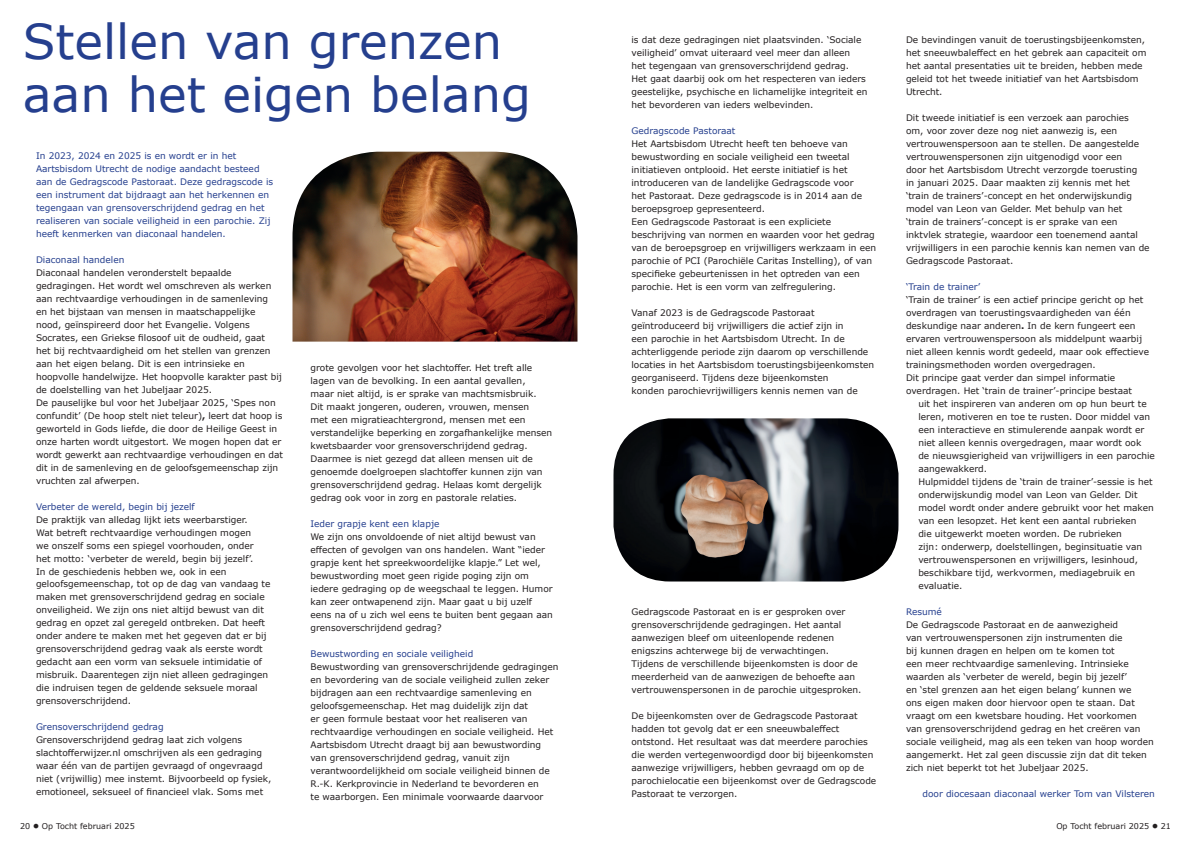
<style>
.page{position:relative;width:1191px;height:842px;background:#fff}
.page>*{position:absolute;margin:0;border:0;box-sizing:border-box;transform-origin:0 0}
.t1{font:48px/53px "Verdana";color:#253f8e}
.t2{font:9px/13px "Verdana";color:#231f20}
.t3{font:9px/13px "Verdana";color:#253f8e}
.t4{font:8px "Verdana";color:#231f20}
.s1{font-weight:700}
</style>
<div class="page">
<img style="left:292px;top:152px;width:285px;height:190px">
<img style="left:613px;top:418px;width:285px;height:163px">
<h1 class="t1" style="left:23px;top:15px;width:510px">Stellen van grenzen aan het eigen belang</h1>
<p class="t3" style="left:36px;top:149px;width:239px">In 2023, 2024 en 2025 is en wordt er in het Aartsbisdom Utrecht de nodige aandacht besteed aan de Gedragscode Pastoraat. Deze gedragscode is een instrument dat bijdraagt aan het herkennen en tegengaan van grensoverschrijdend gedrag en het realiseren van sociale veiligheid in een parochie. Zij heeft kenmerken van diaconaal handelen.</p>
<p class="t3" style="left:36px;top:253px;width:90px">Diaconaal handelen</p>
<p class="t2" style="left:36px;top:266px;width:249px">Diaconaal handelen veronderstelt bepaalde gedragingen. Het wordt wel omschreven als werken aan rechtvaardige verhoudingen in de samenleving<br>en het bijstaan van mensen in maatschappelijke nood, geïnspireerd door het Evangelie. Volgens Socrates, een Griekse filosoof uit de oudheid, gaat<br>het bij rechtvaardigheid om het stellen van grenzen aan het eigen belang. Dit is een intrinsieke en hoopvolle handelwijze. Het hoopvolle karakter past bij de doelstelling van het Jubeljaar 2025.<br>De pauselijke bul voor het Jubeljaar 2025, ‘Spes non confundit’ (De hoop stelt niet teleur)<span class="s1">,</span> leert dat hoop is geworteld in Gods liefde, die door de Heilige Geest in onze harten wordt uitgestort. We mogen hopen dat er wordt gewerkt aan rechtvaardige verhoudingen en dat dit in de samenleving en de geloofsgemeenschap zijn vruchten zal afwerpen.</p>
<p class="t3" style="left:36px;top:500px;width:160px">Verbeter de wereld, begin bij jezelf</p>
<p class="t2" style="left:36px;top:513px;width:236px">De praktijk van alledag lijkt iets weerbarstiger.<br>Wat betreft rechtvaardige verhoudingen mogen<br>we onszelf soms een spiegel voorhouden, onder het motto: ‘verbeter de wereld, begin bij jezelf’.<br>In de geschiedenis hebben we, ook in een geloofsgemeenschap, tot op de dag van vandaag te maken met grensoverschrijdend gedrag en sociale onveiligheid. We zijn ons niet altijd bewust van dit gedrag en opzet zal geregeld ontbreken. Dat heeft onder andere te maken met het gegeven dat er bij grensoverschrijdend gedrag vaak als eerste wordt gedacht aan een vorm van seksuele intimidatie of misbruik. Daarentegen zijn niet alleen gedragingen die indruisen tegen de geldende seksuele moraal grensoverschrijdend.</p>
<p class="t3" style="left:36px;top:721px;width:129px">Grensoverschrijdend gedrag</p>
<p class="t2" style="left:36px;top:734px;width:237px">Grensoverschrijdend gedrag laat zich volgens slachtofferwijzer.nl omschrijven als een gedraging waar één van de partijen gevraagd of ongevraagd niet (vrijwillig) mee instemt. Bijvoorbeeld op fysiek, emotioneel, seksueel of financieel vlak. Soms met</p>
<p class="t4" style="left:20px;top:821px;width:116px">20 ● Op Tocht februari 2025</p>
<p class="t2" style="left:310px;top:361px;width:243px">grote gevolgen voor het slachtoffer. Het treft alle lagen van de bevolking. In een aantal gevallen,<br>maar niet altijd, is er sprake van machtsmisbruik.<br>Dit maakt jongeren, ouderen, vrouwen, mensen<br>met een migratieachtergrond, mensen met een verstandelijke beperking en zorgafhankelijke mensen kwetsbaarder voor grensoverschrijdend gedrag.<br>Daarmee is niet gezegd dat alleen mensen uit de genoemde doelgroepen slachtoffer kunnen zijn van grensoverschrijdend gedrag. Helaas komt dergelijk gedrag ook voor in zorg en pastorale relaties.</p>
<p class="t3" style="left:310px;top:517px;width:130px">Ieder grapje kent een klapje</p>
<p class="t2" style="left:310px;top:530px;width:244px">We zijn ons onvoldoende of niet altijd bewust van effecten of gevolgen van ons handelen. Want “ieder grapje kent het spreekwoordelijke klapje.” Let wel, bewustwording moet geen rigide poging zijn om iedere gedraging op de weegschaal te leggen. Humor kan zeer ontwapenend zijn. Maar gaat u bij uzelf eens na of u zich wel eens te buiten bent gegaan aan grensoverschrijdend gedrag?</p>
<p class="t3" style="left:310px;top:647px;width:164px">Bewustwording en sociale veiligheid</p>
<p class="t2" style="left:310px;top:660px;width:249px">Bewustwording van grensoverschrijdende gedragingen en bevordering van de sociale veiligheid zullen zeker bijdragen aan een rechtvaardige samenleving en geloofsgemeenschap. Het mag duidelijk zijn dat<br>er geen formule bestaat voor het realiseren van rechtvaardige verhoudingen en sociale veiligheid. Het Aartsbisdom Utrecht draagt bij aan bewustwording van grensoverschrijdend gedrag, vanuit zijn verantwoordelijkheid om sociale veiligheid binnen de R.-K. Kerkprovincie in Nederland te bevorderen en<br>te waarborgen. Een minimale voorwaarde daarvoor</p>
<p class="t2" style="left:631px;top:33px;width:238px">is dat deze gedragingen niet plaatsvinden. ‘Sociale veiligheid’ omvat uiteraard veel meer dan alleen<br>het tegengaan van grensoverschrijdend gedrag.<br>Het gaat daarbij ook om het respecteren van ieders geestelijke, psychische en lichamelijke integriteit en het bevorderen van ieders welbevinden.</p>
<p class="t3" style="left:631px;top:124px;width:105px">Gedragscode Pastoraat</p>
<p class="t2" style="left:631px;top:137px;width:246px">Het Aartsbisdom Utrecht heeft ten behoeve van bewustwording en sociale veiligheid een tweetal initiatieven ontplooid. Het eerste initiatief is het introduceren van de landelijke Gedragscode voor<br>het Pastoraat. Deze gedragscode is in 2014 aan de beroepsgroep gepresenteerd.<br>Een Gedragscode Pastoraat is een expliciete beschrijving van normen en waarden voor het gedrag van de beroepsgroep en vrijwilligers werkzaam in een parochie of PCI (Parochiële Caritas Instelling), of van specifieke gebeurtenissen in het optreden van een parochie. Het is een vorm van zelfregulering.</p>
<p class="t2" style="left:631px;top:306px;width:244px">Vanaf 2023 is de Gedragscode Pastoraat geïntroduceerd bij vrijwilligers die actief zijn in<br>een parochie in het Aartsbisdom Utrecht. In de achterliggende periode zijn daarom op verschillende locaties in het Aartsbisdom toerustingsbijeenkomsten georganiseerd. Tijdens deze bijeenkomsten<br>konden parochievrijwilligers kennis nemen van de</p>
<p class="t2" style="left:631px;top:605px;width:231px">Gedragscode Pastoraat en is er gesproken over grensoverschrijdende gedragingen. Het aantal aanwezigen bleef om uiteenlopende redenen enigszins achterwege bij de verwachtingen.<br>Tijdens de verschillende bijeenkomsten is door de meerderheid van de aanwezigen de behoefte aan vertrouwenspersonen in de parochie uitgesproken.</p>
<p class="t2" style="left:631px;top:709px;width:246px">De bijeenkomsten over de Gedragscode Pastoraat hadden tot gevolg dat er een sneeuwbaleffect ontstond. Het resultaat was dat meerdere parochies die werden vertegenwoordigd door bij bijeenkomsten aanwezige vrijwilligers, hebben gevraagd om op de parochielocatie een bijeenkomst over de Gedragscode Pastoraat te verzorgen.</p>
<p class="t2" style="left:906px;top:33px;width:242px">De bevindingen vanuit de toerustingsbijeenkomsten, het sneeuwbaleffect en het gebrek aan capaciteit om het aantal presentaties uit te breiden, hebben mede geleid tot het tweede initiatief van het Aartsbisdom Utrecht.</p>
<p class="t2" style="left:906px;top:111px;width:245px">Dit tweede initiatief is een verzoek aan parochies<br>om, voor zover deze nog niet aanwezig is, een vertrouwenspersoon aan te stellen. De aangestelde vertrouwenspersonen zijn uitgenodigd voor een<br>door het Aartsbisdom Utrecht verzorgde toerusting<br>in januari 2025. Daar maakten zij kennis met het ‘train de trainers’-concept en het onderwijskundig model van Leon van Gelder. Met behulp van het<br>‘train de trainers’-concept is er sprake van een inktvlek strategie, waardoor een toenemend aantal vrijwilligers in een parochie kennis kan nemen van de Gedragscode Pastoraat.</p>
<p class="t3" style="left:906px;top:280px;width:76px">‘Train de trainer’</p>
<p class="t2" style="left:906px;top:293px;width:244px">‘Train de trainer’ is een actief principe gericht op het overdragen van toerustingsvaardigheden van één deskundige naar anderen<span class="s1">.</span> In de kern fungeert een ervaren vertrouwenspersoon als middelpunt waarbij niet alleen kennis wordt gedeeld, maar ook effectieve trainingsmethoden worden overgedragen.<br>Dit principe gaat verder dan simpel informatie overdragen. Het ‘train de trainer’-principe bestaat</p>
<p class="t2" style="left:918px;top:397px;width:238px">uit het inspireren van anderen om op hun beurt te leren, motiveren en toe te rusten. Door middel van een interactieve en stimulerende aanpak wordt er niet alleen kennis overgedragen, maar wordt ook<br>de nieuwsgierigheid van vrijwilligers in een parochie aangewakkerd.<br>Hulpmiddel tijdens de ‘train de trainer’-sessie is het onderwijskundig model van Leon van Gelder. Dit model wordt onder andere gebruikt voor het maken van een lesopzet. Het kent een aantal rubrieken<br>die uitgewerkt moeten worden. De rubrieken<br>zijn: onderwerp, doelstellingen, beginsituatie van vertrouwenspersonen en vrijwilligers, lesinhoud, beschikbare tijd, werkvormen, mediagebruik en evaluatie.</p>
<p class="t3" style="left:906px;top:605px;width:37px">Resumé</p>
<p class="t2" style="left:906px;top:618px;width:249px">De Gedragscode Pastoraat en de aanwezigheid<br>van vertrouwenspersonen zijn instrumenten die<br>bij kunnen dragen en helpen om te komen tot<br>een meer rechtvaardige samenleving. Intrinsieke waarden als ‘verbeter de wereld, begin bij jezelf’<br>en ‘stel grenzen aan het eigen belang’ kunnen we<br>ons eigen maken door hiervoor open te staan. Dat vraagt om een kwetsbare houding. Het voorkomen van grensoverschrijdend gedrag en het creëren van sociale veiligheid, mag als een teken van hoop worden aangemerkt. Het zal geen discussie zijn dat dit teken zich niet beperkt tot het Jubeljaar 2025.</p>
<p class="t3" style="left:922px;top:787px;width:234px">door diocesaan diaconaal werker Tom van Vilsteren</p>
<p class="t4" style="left:1056px;top:821px;width:116px">Op Tocht februari 2025 ● 21</p>
</div>
